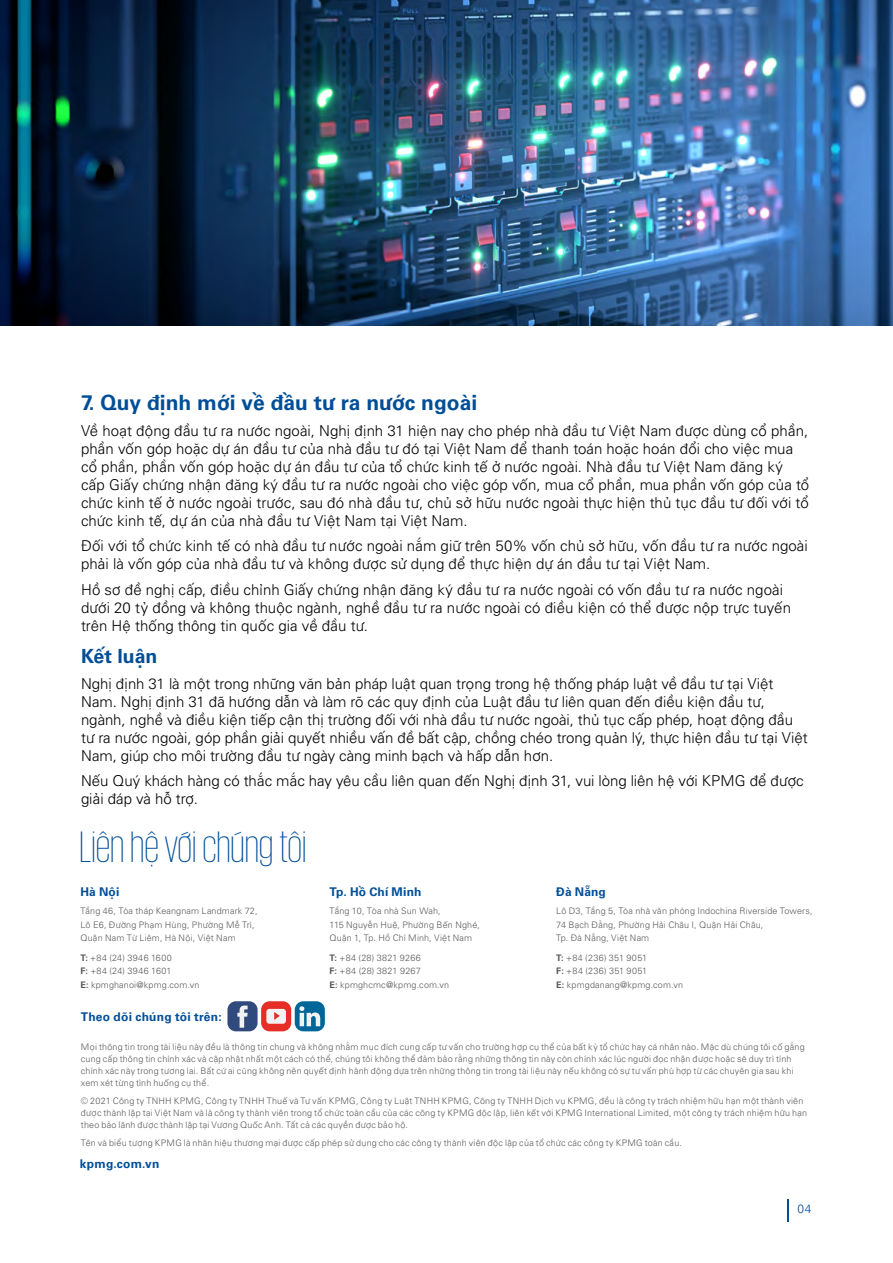
<style>
.page{position:relative;width:893px;height:1263px;background:#fff}
.page>*{position:absolute;margin:0;border:0;box-sizing:border-box;transform-origin:0 0}
.t1{font:200 45px "VNIKPMG";color:#004e98}
.t2{font:700 21px "VNI Univers 65";color:#004e98}
.t3{font:700 19.5px "VNI Univers 65";color:#004e98}
.t4{font:300 15px/18px "VNI Univers 45";letter-spacing:.005em;color:#000}
.t5{font:700 12px "VNI Univers 65";letter-spacing:.015em;color:#004e98}
.t6{font:300 12px "VNI Univers 45";color:#004e98}
.t7{font:300 9px/13.5px "VNI Univers 45";letter-spacing:.02em;color:#58595b}
.s1{font-family:"VNI Univers 65";font-weight:700}
</style>
<div class="page">
<svg style="left:787px;top:1199px;width:1px;height:22px"></svg>
<img style="left:0;top:0;width:893px;height:326px">
<div style="left:227px;top:1001px;width:31px;height:30px;background:#304a7d;border-radius:9px"></div>
<svg style="left:237px;top:1005px;width:11px;height:23px"></svg>
<div style="left:295px;top:1001px;width:30px;height:30px;background:#069;border-radius:9px"></div>
<svg style="left:299px;top:1006px;width:21px;height:20px"></svg>
<div style="left:261px;top:1001px;width:30px;height:30px;background:#e62e26;border-radius:9px"></div>
<svg style="left:266px;top:1009px;width:20px;height:15px"></svg>
<h2 class="t2" style="left:81px;top:387px;width:398px">7. Quy định mới về đầu tư ra nước ngoài</h2>
<p class="t4" style="left:81px;top:420px;width:730px">Về hoạt động đầu tư ra nước ngoài, Nghị định 31 hiện nay cho phép nhà đầu tư Việt Nam được dùng cổ phần, phần vốn góp hoặc dự án đầu tư của nhà đầu tư đó tại Việt Nam để thanh toán hoặc hoán đổi cho việc mua cổ phần, phần vốn góp hoặc dự án đầu tư của tổ chức kinh tế ở nước ngoài. Nhà đầu tư Việt Nam đăng ký cấp Giấy chứng nhận đăng ký đầu tư ra nước ngoài cho việc góp vốn, mua cổ phần, mua phần vốn góp của tổ chức kinh tế ở nước ngoài trước, sau đó nhà đầu tư, chủ sở hữu nước ngoài thực hiện thủ tục đầu tư đối với tổ chức kinh tế, dự án của nhà đầu tư Việt Nam tại Việt Nam.</p>
<h3 class="t4" style="left:81px;top:536px;width:728px">Đối với tổ chức kinh tế có nhà đầu tư nước ngoài nắm giữ trên 50% vốn chủ sở hữu, vốn đầu tư ra nước ngoài phải là vốn góp của nhà đầu tư và không được sử dụng để thực hiện dự án đầu tư tại Việt Nam.</h3>
<h3 class="t4" style="left:81px;top:579px;width:712px">Hồ sơ đề nghị cấp, điều chỉnh Giấy chứng nhận đăng ký đầu tư ra nước ngoài có vốn đầu tư ra nước ngoài dưới 20 tỷ đồng và không thuộc ngành, nghề đầu tư ra nước ngoài có điều kiện có thể được nộp trực tuyến trên Hệ thống thông tin quốc gia về đầu tư.</h3>
<h3 class="t3" style="left:81px;top:642px;width:78px">Kết luận</h3>
<p class="t4" style="left:81px;top:674px;width:728px">Nghị định 31 là một trong những văn bản pháp luật quan trọng trong hệ thống pháp luật về đầu tư tại Việt Nam. Nghị định 31 đã hướng dẫn và làm rõ các quy định của Luật đầu tư liên quan đến điều kiện đầu tư, ngành, nghề và điều kiện tiếp cận thị trường đối với nhà đầu tư nước ngoài, thủ tục cấp phép, hoạt động đầu tư ra nước ngoài, góp phần giải quyết nhiều vấn đề bất cập, chồng chéo trong quản lý, thực hiện đầu tư tại Việt Nam, giúp cho môi trường đầu tư ngày càng minh bạch và hấp dẫn hơn.</p>
<h3 class="t4" style="left:81px;top:771px;width:724px">Nếu Quý khách hàng có thắc mắc hay yêu cầu liên quan đến Nghị định 31, vui lòng liên hệ với KPMG để được giải đáp và hỗ trợ.</h3>
<h1 class="t1" style="left:80px;top:822px;width:228px">Liên hệ với chúng tôi</h1>
<h3 class="t5" style="left:80px;top:883px;width:41px">Hà Nội</h3>
<p class="t7" style="left:80px;top:904px;width:179px">Tầng 46, Tòa tháp Keangnam Landmark 72,<br>Lô E6, Đường Phạm Hùng, Phường Mễ Trì,<br>Quận Nam Từ Liêm, Hà Nội, Việt Nam</p>
<p class="t7" style="left:80px;top:950px;width:121px"><span class="s1">T:</span> +84 (24) 3946 1600<br><span class="s1">F:</span> +84 (24) 3946 1601<br><span class="s1">E:</span> kpmghanoi@kpmg.com.vn</p>
<h3 class="t5" style="left:81px;top:1008px;width:142px">Theo dõi chúng tôi trên:</h3>
<h3 class="t5" style="left:330px;top:883px;width:93px">Tp. Hồ Chí Minh</h3>
<p class="t7" style="left:330px;top:904px;width:152px">Tầng 10, Tòa nhà Sun Wah,<br>115 Nguyễn Huệ, Phường Bến Nghé,<br>Quận 1, Tp. Hồ Chí Minh, Việt Nam</p>
<p class="t7" style="left:330px;top:950px;width:121px"><span class="s1">T:</span> +84 (28) 3821 9266<br><span class="s1">F:</span> +84 (28) 3821 9267<br><span class="s1">E:</span> kpmghcmc@kpmg.com.vn</p>
<h3 class="t5" style="left:556px;top:883px;width:51px">Đà Nẵng</h3>
<p class="t7" style="left:556px;top:904px;width:258px">Lô D3, Tầng 5, Tòa nhà văn phòng Indochina Riverside Towers,<br>74 Bạch Đằng, Phường Hải Châu I, Quận Hải Châu,<br>Tp. Đà Nẵng, Việt Nam</p>
<p class="t7" style="left:556px;top:950px;width:128px"><span class="s1">T:</span> +84 (236) 351 9051<br><span class="s1">F:</span> +84 (236) 351 9051<br><span class="s1">E:</span> kpmgdanang@kpmg.com.vn</p>
<p class="t7" style="left:81px;top:1041px;width:725px;line-height:12px">Mọi thông tin trong tài liệu này đều là thông tin chung và không nhằm mục đích cung cấp tư vấn cho trường hợp cụ thể của bất kỳ tổ chức hay cá nhân nào. Mặc dù chúng tôi cố gắng cung cấp thông tin chính xác và cập nhật nhất một cách có thể, chúng tôi không thể đảm bảo rằng những thông tin này còn chính xác lúc người đọc nhận được hoặc sẽ duy trì tính chính xác này trong tương lai. Bất cứ ai cũng không nên quyết định hành động dựa trên những thông tin trong tài liệu này nếu không có sự tư vấn phù hợp từ các chuyên gia sau khi xem xét từng tình huống cụ thể.</p>
<p class="t7" style="left:81px;top:1095px;width:728px;line-height:12px">© 2021 Công ty TNHH KPMG, Công ty TNHH Thuế và Tư vấn KPMG, Công ty Luật TNHH KPMG, Công ty TNHH Dịch vụ KPMG, đều là công ty trách nhiệm hữu hạn một thành viên được thành lập tại Việt Nam và là công ty thành viên trong tổ chức toàn cầu của các công ty KPMG độc lập, liên kết với KPMG International Limited, một công ty trách nhiệm hữu hạn theo bảo lãnh được thành lập tại Vương Quốc Anh. Tất cả các quyền được bảo hộ.</p>
<p class="t7" style="left:81px;top:1136px;width:603px">Tên và biểu tượng KPMG là nhãn hiệu thương mại được cấp phép sử dụng cho các công ty thành viên độc lập của tổ chức các công ty KPMG toàn cầu.</p>
<h3 class="t5" style="left:80px;top:1155px;width:81px">kpmg.com.vn</h3>
<h3 class="t6" style="left:797px;top:1200px;width:15px">04</h3>
</div>
